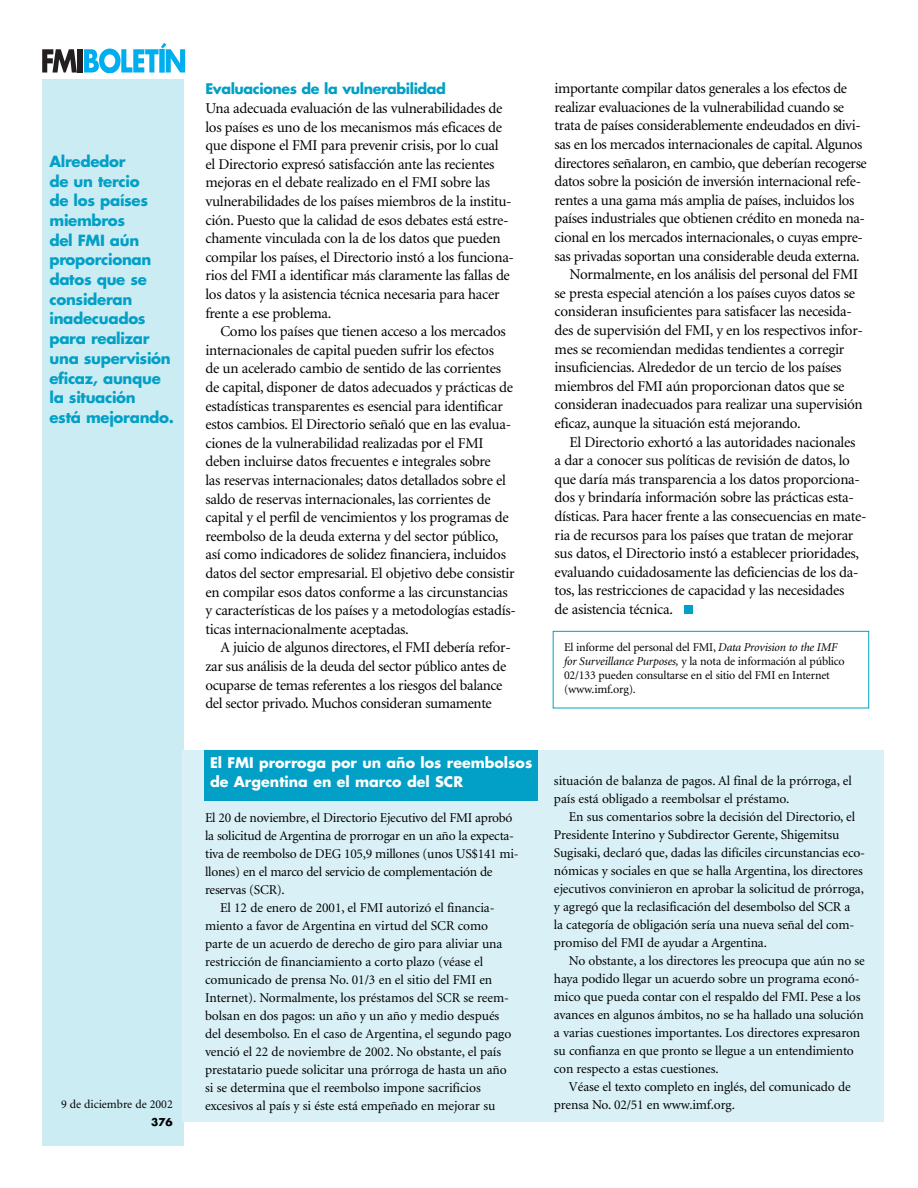
<style>
.page{position:relative;width:918px;height:1188px;background:#fff}
.page>*{position:absolute;margin:0;border:0;box-sizing:border-box;transform-origin:0 0}
.t1{font:15px/18.6px "Minion";letter-spacing:-.02em;color:#000}
.t2{font:700 15px/19.6px "Futura";letter-spacing:-.02em;color:#02a0c6}
.t3{font:700 14.25px/19.5px "Futura";color:#fff}
.t4{font:700 14.25px "Futura";letter-spacing:-.03em;color:#02a0c6}
.t5{font:13.5px/18px "Minion";letter-spacing:-.01em;color:#000}
.t6{font:12px/14.2px "Minion";letter-spacing:-.015em;color:#000}
.t7{font:700 10.5px "Futura";color:#000}
.s1{font-style:italic}
</style>
<div class="page">
<svg style="left:42px;top:49px;width:35px;height:23px"></svg>
<div style="left:78px;top:49px;width:5px;height:23px;background:#231f20"></div>
<svg style="left:84px;top:43px;width:101px;height:29px"></svg>
<div style="left:42px;top:79px;width:141px;height:1067px;background:#ccecf4"></div>
<div style="left:684px;top:605px;width:9px;height:9px;background:#02a0c6"></div>
<div style="left:553px;top:631px;width:316px;height:77px;border:1px solid #02a0c6"></div>
<div style="left:183px;top:750px;width:701px;height:371px;background:#d9f1f6"></div>
<div style="left:204px;top:750px;width:334px;height:50px;background:#02a0c6"></div>
<p class="t2" style="left:49px;top:153px;width:126px">Alrededor<br>de un tercio<br>de los países miembros<br>del FMI aún proporcionan datos que se consideran inadecuados para realizar una supervisión eficaz, aunque la situación<br>está mejorando.</p>
<p class="t6" style="left:61px;top:1098px;width:113px">9 de diciembre de 2002</p>
<p class="t7" style="left:151px;top:1118px;width:23px">376</p>
<p class="t4" style="left:206px;top:82px;width:242px">Evaluaciones de la vulnerabilidad</p>
<p class="t1" style="left:206px;top:100px;width:310px">Una adecuada evaluación de las vulnerabilidades de los países es uno de los mecanismos más eficaces de que dispone el FMI para prevenir crisis, por lo cual<br>el Directorio expresó satisfacción ante las recientes mejoras en el debate realizado en el FMI sobre las vulnerabilidades de los países miembros de la institu&shy;ción. Puesto que la calidad de esos debates está estre&shy;chamente vinculada con la de los datos que pueden compilar los países, el Directorio instó a los funciona&shy;rios del FMI a identificar más claramente las fallas de los datos y la asistencia técnica necesaria para hacer frente a ese problema.</p>
<p class="t1" style="left:206px;top:323px;width:312px;text-indent:15px">Como los países que tienen acceso a los mercados internacionales de capital pueden sufrir los efectos<br>de un acelerado cambio de sentido de las corrientes de capital, disponer de datos adecuados y prácticas de estadísticas transparentes es esencial para identificar estos cambios. El Directorio señaló que en las evalua&shy;ciones de la vulnerabilidad realizadas por el FMI deben incluirse datos frecuentes e integrales sobre<br>las reservas internacionales; datos detallados sobre el saldo de reservas internacionales, las corrientes de capital y el perfil de vencimientos y los programas de reembolso de la deuda externa y del sector público, así como indicadores de solidez financiera, incluidos datos del sector empresarial. El objetivo debe consistir en compilar esos datos conforme a las circunstancias y características de los países y a metodologías estadís&shy;ticas internacionalmente aceptadas.</p>
<p class="t1" style="left:206px;top:639px;width:307px;text-indent:15px">A juicio de algunos directores, el FMI debería refor&shy;zar sus análisis de la deuda del sector público antes de ocuparse de temas referentes a los riesgos del balance del sector privado. Muchos consideran sumamente</p>
<p class="t3" style="left:210px;top:754px;width:324px">El FMI prorroga por un año los reembolsos de Argentina en el marco del SCR</p>
<p class="t5" style="left:205px;top:809px;width:309px">El 20 de noviembre, el Directorio Ejecutivo del FMI aprobó</p>
<p class="t5" style="left:205px;top:827px;width:311px">la solicitud de Argentina de prorrogar en un año la expecta-</p>
<p class="t5" style="left:205px;top:845px;width:315px">tiva de reembolso de DEG 105,9 millones (unos US$141 mi-</p>
<p class="t5" style="left:205px;top:863px;width:289px">llones) en el marco del servicio de complementación de</p>
<p class="t5" style="left:205px;top:881px;width:81px">reservas (SCR).</p>
<p class="t5" style="left:220px;top:899px;width:276px">El 12 de enero de 2001, el FMI autorizó el financia-</p>
<p class="t5" style="left:205px;top:917px;width:284px">miento a favor de Argentina en virtud del SCR como</p>
<p class="t5" style="left:205px;top:935px;width:299px">parte de un acuerdo de derecho de giro para aliviar una</p>
<p class="t5" style="left:205px;top:953px;width:280px">restricción de financiamiento a corto plazo (véase el</p>
<p class="t5" style="left:205px;top:971px;width:289px">comunicado de prensa No. 01/3 en el sitio del FMI en</p>
<p class="t5" style="left:205px;top:989px;width:305px">Internet). Normalmente, los préstamos del SCR se reem-</p>
<p class="t5" style="left:205px;top:1007px;width:296px">bolsan en dos pagos: un año y un año y medio después</p>
<p class="t5" style="left:205px;top:1025px;width:308px">del desembolso. En el caso de Argentina, el segundo pago</p>
<p class="t5" style="left:205px;top:1043px;width:298px">venció el 22 de noviembre de 2002. No obstante, el país</p>
<p class="t5" style="left:205px;top:1061px;width:303px">prestatario puede solicitar una prórroga de hasta un año</p>
<p class="t5" style="left:205px;top:1079px;width:277px">si se determina que el reembolso impone sacrificios</p>
<p class="t5" style="left:205px;top:1097px;width:292px">excesivos al país y si éste está empeñado en mejorar su</p>
<p class="t1" style="left:555px;top:80px;width:294px">importante compilar datos generales a los efectos de</p>
<p class="t1" style="left:555px;top:99px;width:291px">realizar evaluaciones de la vulnerabilidad cuando se</p>
<p class="t1" style="left:555px;top:118px;width:308px">trata de países considerablemente endeudados en divi-</p>
<p class="t1" style="left:555px;top:136px;width:309px">sas en los mercados internacionales de capital. Algunos</p>
<p class="t1" style="left:555px;top:155px;width:314px">directores señalaron, en cambio, que deberían recogerse</p>
<p class="t1" style="left:555px;top:173px;width:308px">datos sobre la posición de inversión internacional refe-</p>
<p class="t1" style="left:555px;top:192px;width:301px">rentes a una gama más amplia de países, incluidos los</p>
<p class="t1" style="left:555px;top:211px;width:312px">países industriales que obtienen crédito en moneda na-</p>
<p class="t1" style="left:555px;top:229px;width:310px">cional en los mercados internacionales, o cuyas empre-</p>
<p class="t1" style="left:555px;top:248px;width:307px">sas privadas soportan una considerable deuda externa.</p>
<p class="t1" style="left:570px;top:266px;width:290px">Normalmente, en los análisis del personal del FMI</p>
<p class="t1" style="left:555px;top:285px;width:302px">se presta especial atención a los países cuyos datos se</p>
<p class="t1" style="left:555px;top:304px;width:299px">consideran insuficientes para satisfacer las necesida-</p>
<p class="t1" style="left:555px;top:322px;width:310px">des de supervisión del FMI, y en los respectivos infor-</p>
<p class="t1" style="left:555px;top:341px;width:291px">mes se recomiendan medidas tendientes a corregir</p>
<p class="t1" style="left:555px;top:359px;width:288px">insuficiencias. Alrededor de un tercio de los países</p>
<p class="t1" style="left:555px;top:378px;width:291px">miembros del FMI aún proporcionan datos que se</p>
<p class="t1" style="left:555px;top:397px;width:310px">consideran inadecuados para realizar una supervisión</p>
<p class="t1" style="left:555px;top:415px;width:247px">eficaz, aunque la situación está mejorando.</p>
<p class="t1" style="left:570px;top:434px;width:287px">El Directorio exhortó a las autoridades nacionales</p>
<p class="t1" style="left:555px;top:452px;width:297px">a dar a conocer sus políticas de revisión de datos, lo</p>
<p class="t1" style="left:555px;top:471px;width:307px">que daría más transparencia a los datos proporciona-</p>
<p class="t1" style="left:555px;top:490px;width:301px">dos y brindaría información sobre las prácticas esta-</p>
<p class="t1" style="left:555px;top:508px;width:313px">dísticas. Para hacer frente a las consecuencias en mate-</p>
<p class="t1" style="left:555px;top:527px;width:300px">ria de recursos para los países que tratan de mejorar</p>
<p class="t1" style="left:555px;top:545px;width:306px">sus datos, el Directorio instó a establecer prioridades,</p>
<p class="t1" style="left:555px;top:564px;width:305px">evaluando cuidadosamente las deficiencias de los da-</p>
<p class="t1" style="left:555px;top:583px;width:291px">tos, las restricciones de capacidad y las necesidades</p>
<p class="t1" style="left:555px;top:601px;width:120px">de asistencia técnica.</p>
<p class="t6" style="left:564px;top:641px;width:282px">El informe del personal del FMI, <span class="s1">Data Provision to the IMF for Surveillance Purposes,</span> y la nota de información al público 02/133 pueden consultarse en el sitio del FMI en Internet (www.imf.org).</p>
<p class="t5" style="left:554px;top:773px;width:299px">situación de balanza de pagos. Al final de la prórroga, el país está obligado a reembolsar el préstamo.</p>
<p class="t5" style="left:554px;top:809px;width:313px;text-indent:15px">En sus comentarios sobre la decisión del Directorio, el Presidente Interino y Subdirector Gerente, Shigemitsu Sugisaki, declaró que, dadas las difíciles circunstancias eco&shy;nómicas y sociales en que se halla Argentina, los directores ejecutivos convinieron en aprobar la solicitud de prórroga, y agregó que la reclasificación del desembolso del SCR a<br>la categoría de obligación sería una nueva señal del com&shy;promiso del FMI de ayudar a Argentina.</p>
<p class="t5" style="left:554px;top:953px;width:312px;text-indent:15px">No obstante, a los directores les preocupa que aún no se haya podido llegar un acuerdo sobre un programa econó&shy;mico que pueda contar con el respaldo del FMI. Pese a los avances en algunos ámbitos, no se ha hallado una solución a varias cuestiones importantes. Los directores expresaron su confianza en que pronto se llegue a un entendimiento con respecto a estas cuestiones.</p>
<p class="t5" style="left:554px;top:1079px;width:298px;text-indent:15px">Véase el texto completo en inglés, del comunicado de prensa No. 02/51 en www.imf.org.</p>
</div>
